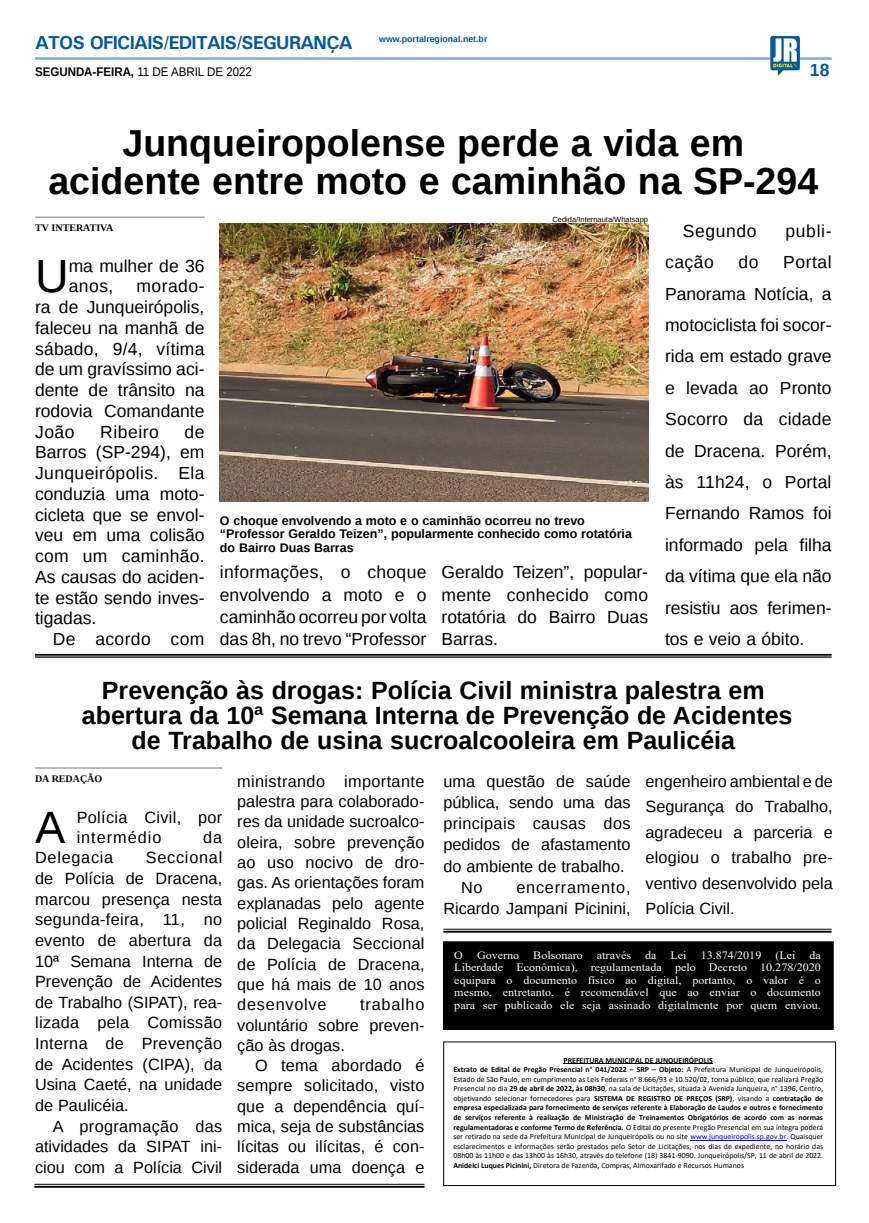
<style>
.page{position:relative;width:869px;height:1223px;background:#fff}
.page>*{position:absolute;margin:0;border:0;box-sizing:border-box;transform-origin:0 0}
.MATÉRIA{font:46.62px "Liberation Sans";color:#000}
.MATÉRIA-2{font:45.38px "Liberation Sans";color:#000}
.TÍTULO{font:700 37.5px "Liberation Sans";color:#000}
.TÍTULO-2{font:700 25px/25px "Liberation Sans";color:#000;text-align:center}
.TITULO_PG{font:700 18.75px "Univers";letter-spacing:-.04em;color:#005a9e}
.MATÉRIA-3{font:17.5px/20.8px "Liberation Sans";color:#000;text-align:justify}
.MATÉRIA-4{font:17.5px "Liberation Sans";letter-spacing:.02em;color:#000}
.MATÉRIA-5{font:17.5px "Liberation Sans";letter-spacing:.03em;color:#000}
.MATÉRIA-6{font:17.5px "Liberation Sans";letter-spacing:.035em;color:#000}
.TÍTULO-3{font:700 17.5px "Liberation Sans";color:#005a9e}
.MATÉRIA-7{font:16.25px/20.4px "Liberation Sans";color:#000;text-align:justify}
.MATÉRIA-8{font:16.25px/20px "Liberation Sans";letter-spacing:.02em;color:#000}
.MATÉRIA-9{font:16.25px "Liberation Sans";letter-spacing:.045em;color:#000}
.LEGENDA{font:700 12.5px/13.8px "Liberation Sans";color:#000}
.DATA_PG{font:12.5px "Liberation Sans";color:#000;scale:.92 1}
.t1{font:11.25px/12.5px "Times New Roman";color:#fffbfd;scale:1.07 1}
.CRÉDITO_NOME{font:700 10px "Liberation Serif";color:#000}
.DATA_PG-2{font:700 8.75px "Liberation Sans";color:#005a9e}
.t2{font:7.88px/9.5px "Calibri";color:#000}
.CRÉDITO_FOTO{font:7.5px "Liberation Sans";color:#000}
.s1{font-weight:700}
.s2{color:#00f}
</style>
<div class="page">
<hr style="left:35px;top:57px;width:796px;height:3px;background:#005a9e">
<img style="left:769px;top:36px;width:30px;height:40px">
<hr style="left:34px;top:1183px;width:390px;height:1px;background:#000">
<hr style="left:34px;top:1185px;width:390px;height:2px;background:#000">
<hr style="left:563px;top:1063px;width:149px;height:1px;background:#000">
<hr style="left:690px;top:1140px;width:96px;height:1px;background:#00f">
<div style="left:443px;top:941px;width:389px;height:88px;background:#000"></div>
<div style="left:443px;top:941px;width:390px;height:88px;border:1px solid #000"></div>
<img style="left:220px;top:224px;width:427px;height:278px">
<hr style="left:35px;top:216px;width:169px;height:2px;background:#939598">
<hr style="left:35px;top:654px;width:796px;height:1px;background:#000">
<hr style="left:35px;top:655px;width:796px;height:1px;background:#000">
<hr style="left:35px;top:656px;width:796px;height:1px;background:#000">
<hr style="left:35px;top:767px;width:187px;height:1px;background:#939598">
<hr style="left:443px;top:928px;width:388px;height:1px;background:#000">
<hr style="left:443px;top:930px;width:388px;height:2px;background:#000">
<p class="TITULO_PG" style="left:35px;top:31px;width:319px">ATOS OFICIAIS/EDITAIS/SEGURANÇA</p>
<p class="DATA_PG" style="left:35px;top:65px;width:237px"><span class="s1">SEGUNDA-FEIRA,</span> 11 DE ABRIL DE 2022</p>
<p class="DATA_PG-2" style="left:379px;top:33px;width:110px">www.portalregional.net.br</p>
<p class="TÍTULO-3" style="left:809px;top:58px;width:21px">18</p>
<p class="TÍTULO" style="left:122px;top:118px;width:623px">Junqueiropolense perde a vida em</p>
<p class="TÍTULO" style="left:48px;top:155px;width:771px">acidente entre moto e caminhão na SP-294</p>
<p class="CRÉDITO_NOME" style="left:35px;top:221px;width:80px">TV INTERATIVA</p>
<p class="MATÉRIA" style="left:35px;top:250px;width:35px">U</p>
<p class="MATÉRIA-3" style="left:69px;top:257px;width:137px;line-height:20px">ma mulher de 36 anos,</p>
<p class="CRÉDITO_FOTO" style="left:552px;top:215px;width:97px">Cedida/Internauta/Whatsapp</p>
<p class="MATÉRIA-6" style="left:682px;top:221px;width:75px">Segundo</p>
<p class="MATÉRIA-3" style="left:785px;top:221px;width:48px">publi-</p>
<p class="MATÉRIA-3" style="left:664px;top:252px;width:50px">cação</p>
<p class="MATÉRIA-3" style="left:738px;top:252px;width:21px">do</p>
<p class="MATÉRIA-3" style="left:664px;top:247px;width:168px;line-height:31.4px;text-indent:118px">Portal Panorama Notícia, a motociclista foi socor&shy;rida em estado grave e levada ao Pronto Socorro da cidade de Dracena. Porém, às 11h24, o Portal Fernando Ramos foi informado pela filha da vítima que ela não resistiu aos ferimen&shy;tos e veio a óbito.</p>
<p class="MATÉRIA-3" style="left:35px;top:276px;width:171px;text-indent:101px">morado&shy;ra de Junqueirópolis, faleceu na manhã de sábado, 9/4, vítima de um gravíssimo aci&shy;dente de trânsito na rodovia Comandante João</p>
<p class="MATÉRIA-3" style="left:35px;top:422px;width:171px;text-indent:149px">de Barros (SP-294), em Junqueirópolis. Ela conduzia uma moto&shy;cicleta que se envol&shy;veu em uma colisão com um caminhão.<br>As causas do aciden&shy;te estão sendo inves&shy;tigadas.</p>
<p class="MATÉRIA-4" style="left:53px;top:629px;width:153px">De acordo com</p>
<p class="MATÉRIA-5" style="left:100px;top:421px;width:60px">Ribeiro</p>
<p class="LEGENDA" style="left:220px;top:513px;width:413px">O choque envolvendo a moto e o caminhão ocorreu no trevo “Professor Geraldo Teizen”, popularmente conhecido como rotatória do Bairro Duas Barras</p>
<p class="MATÉRIA-3" style="left:220px;top:562px;width:208px;line-height:22.2px">informações, o choque envolvendo a moto e o caminhão ocorreu por volta das 8h, no trevo “Professor</p>
<p class="MATÉRIA-3" style="left:441px;top:562px;width:208px;line-height:22.2px">Geraldo Teizen”, popular&shy;mente conhecido como rotatória do Bairro Duas Barras.</p>
<p class="TÍTULO-2" style="left:102px;top:677px;width:664px">Prevenção às drogas: Polícia Civil ministra palestra em</p>
<p class="TÍTULO-2" style="left:82px;top:702px;width:712px">abertura da 10ª Semana Interna de Prevenção de Acidentes de Trabalho de usina sucroalcooleira em Paulicéia</p>
<p class="CRÉDITO_NOME" style="left:35px;top:771px;width:69px">DA REDAÇÃO</p>
<p class="MATÉRIA-2" style="left:35px;top:801px;width:32px">A</p>
<p class="MATÉRIA-8" style="left:77px;top:808px;width:147px">Polícia Civil, por intermédio</p>
<p class="MATÉRIA-7" style="left:443px;top:771px;width:188px;line-height:21.2px">uma questão de saúde pública, sendo uma das principais causas dos pedidos de afastamento do ambiente de trabalho.</p>
<p class="MATÉRIA-7" style="left:461px;top:877px;width:23px">No</p>
<p class="MATÉRIA-7" style="left:237px;top:771px;width:189px">ministrando importante palestra para colaborado&shy;res da unidade sucroalco&shy;oleira, sobre prevenção ao uso nocivo de dro&shy;gas. As orientações foram explanadas pelo agente policial Reginaldo Rosa, da Delegacia Seccional de Polícia de Dracena, que há mais de 10 anos desenvolve</p>
<p class="MATÉRIA-7" style="left:645px;top:769px;width:189px;line-height:25.5px">engenheiro ambiental e de Segurança do Trabalho, agradeceu a parceria e elogiou o trabalho pre&shy;ventivo desenvolvido pela Polícia Civil.</p>
<p class="MATÉRIA-7" style="left:203px;top:827px;width:21px">da</p>
<p class="MATÉRIA-7" style="left:35px;top:848px;width:189px;text-indent:111px">Seccional de Polícia de Dracena, marcou presença nesta segunda-feira, 11, no evento de abertura da 10ª Semana Interna de Prevenção de Acidentes de Trabalho (SIPAT), rea&shy;lizada pela Comissão Interna de Prevenção de Acidentes (CIPA), da Usina Caeté, na unidade de Paulicéia.</p>
<p class="MATÉRIA-7" style="left:35px;top:1116px;width:189px;text-indent:18px">A programação das atividades da SIPAT ini&shy;ciou com a Polícia Civil</p>
<p class="MATÉRIA-9" style="left:35px;top:848px;width:80px">Delegacia</p>
<p class="MATÉRIA-7" style="left:443px;top:877px;width:189px;line-height:21.2px;text-align:right">encerramento,<br>Ricardo Jampani Picinini,</p>
<p class="t1" style="left:454px;top:948px;width:344px">O Governo Bolsonaro através da Lei 13.874/2019 (Lei da</p>
<p class="t1" style="left:454px;top:961px;width:344px">Liberdade Econômica), regulamentada pelo Decreto 10.278/2020</p>
<p class="t1" style="left:454px;top:973px;width:344px">equipara o documento físico ao digital, portanto, o valor é o</p>
<p class="t1" style="left:454px;top:986px;width:344px">mesmo, entretanto, é recomendável que ao enviar o documento para ser publicado ele seja assinado digitalmente por quem enviou.</p>
<p class="MATÉRIA-7" style="left:237px;top:995px;width:189px;text-indent:123px">trabalho voluntário sobre preven&shy;ção às drogas.</p>
<p class="MATÉRIA-7" style="left:237px;top:1056px;width:189px;text-indent:18px">O tema abordado é sempre solicitado, visto que a dependência quí&shy;mica, seja de substâncias lícitas ou ilícitas, é con&shy;siderada uma doença e</p>
<p class="t2" style="left:453px;top:1055px;width:371px;text-indent:110px"><span class="s1">PREFEITURA MUNICIPAL DE JUNQUEIRÓPOLIS<br>Extrato de Edital de Pregão Presencial n° 041/2022 – SRP – Objeto:</span> A Prefeitura Municipal de Junqueirópolis, Estado de São Paulo, em cumprimento as Leis Federais n° 8.666/93 e 10.520/02, torna público, que realizará Pregão Presencial no dia <span class="s1">29 de abril de 2022, às 08h30</span>, na sala de Licitações, situada à Avenida Junqueira, n° 1396, Centro, objetivando selecionar fornecedores para <span class="s1">SISTEMA DE REGISTRO DE PREÇOS (SRP)</span>, visando a <span class="s1">contratação de empresa especializada para fornecimento de serviços referente à Elaboração de Laudos e outros e fornecimento de serviços referente à realização de Ministração de Treinamentos Obrigatórios de acordo com as normas regulamentadoras e conforme Termo de Referência.</span> O Edital do presente Pregão Presencial em sua íntegra poderá ser retirado na sede da Prefeitura Municipal de Junqueirópolis ou no site <span class="s2">www.junqueiropolis.sp.gov.br</span>. Quaisquer esclarecimentos e informações serão prestados pelo Setor de Licitações, nos dias de expediente, no horário das 08h00 às 11h00 e das 13h00 às 16h30, através do telefone (18) 3841-9090. Junqueirópolis/SP, 11 de abril de 2022.<br><span class="s1">Anidelci Luques Picinini,</span> Diretora de Fazenda, Compras, Almoxarifado e Recursos Humanos</p>
</div>
